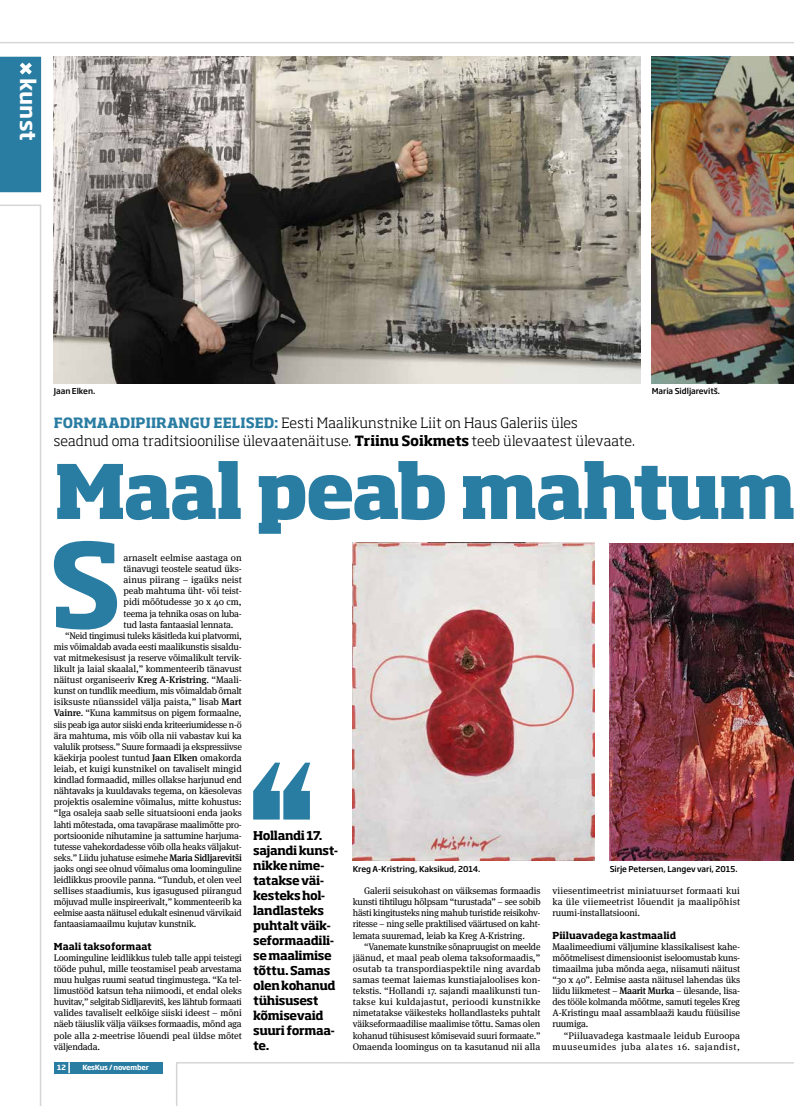
<style>
.page{position:relative;width:794px;height:1106px;background:#fff}
.page>*{position:absolute;margin:0;border:0;box-sizing:border-box;transform-origin:0 0}
.t1{font:700 114.1px "Soho Pro";color:#2a7da2}
.t2{font:800 74.1px "Soho Pro";letter-spacing:-.045em;color:#2a7da2}
.t3{font:700 21px "Soho Gothic Pro";letter-spacing:.005em;color:#fff}
.t4{font:300 14px/18px "Soho Pro";letter-spacing:.01em;color:#000}
.t5{font:700 12px/15px "Soho Pro";letter-spacing:-.035em;color:#000}
.t6{font:9.5px/11.1px "Meta Serif OT";letter-spacing:-.02em;color:#000;text-align:justify}
.t7{font:9.5px/11.1px "Meta Serif OT";letter-spacing:.01em;color:#000;text-align:right}
.t8{font:700 9.5px "Soho Pro";letter-spacing:-.005em;color:#000}
.t9{font:9.5px "Meta Serif OT";letter-spacing:.005em;color:#000}
.t10{font:9.5px "Meta Serif OT";color:#000}
.t11{font:500 8px "Soho Gothic Pro";letter-spacing:-.005em;color:#000}
.t12{font:700 7px "Soho Gothic Pro";letter-spacing:-.025em;color:#fff}
.s1{font-weight:700;color:#2a7da2}
.s2{font-weight:700}
.s3{font-weight:500}
</style>
<div class="page">
<div style="left:0;top:57px;width:41px;height:135px;background:#2a7da2"></div>
<svg style="left:0;top:204px;width:42px;height:902px"></svg>
<svg style="left:20px;top:63px;width:12px;height:12px"></svg>
<div style="left:54px;top:1062px;width:109px;height:11px;background:#2a7da2"></div>
<svg style="left:68px;top:1062px;width:2px;height:11px"></svg>
<svg style="left:176px;top:1062px;width:618px;height:44px"></svg>
<hr style="left:0;top:42px;width:794px;height:1px;background:#d6d6d6">
<img style="left:54px;top:56px;width:586px;height:327px">
<img style="left:652px;top:56px;width:142px;height:327px">
<img style="left:353px;top:543px;width:241px;height:317px">
<img style="left:609px;top:543px;width:185px;height:317px">
<svg style="left:253px;top:762px;width:57px;height:57px"></svg>
<h3 class="t3" style="left:45px;top:78px;width:64px;rotate:90deg">kunst</h3>
<p class="t11" style="left:54px;top:385px;width:43px">Jaan Elken.</p>
<p class="t11" style="left:652px;top:385px;width:70px">Maria Sidljarevitš.</p>
<h3 class="t4" style="left:54px;top:412px;width:582px"><span class="s1">FORMAADIPIIRANGU EELISED:</span> Eesti Maalikunstnike Liit on Haus Galeriis üles seadnud oma traditsioonilise ülevaatenäituse. <span class="s2">Triinu Soikmets</span> teeb ülevaatest ülevaate.</h3>
<h2 class="t2" style="left:54px;top:437px;width:744px">Maal peab mahtum</h2>
<h1 class="t1" style="left:48px;top:503px;width:75px">S</h1>
<p class="t9" style="left:124px;top:552px;width:120px">arnaselt eelmise aastaga on</p>
<p class="t6" style="left:124px;top:563px;width:120px">tänavugi teostele seatud üks-</p>
<p class="t10" style="left:124px;top:574px;width:120px">ainus piirang – igaüks neist</p>
<p class="t6" style="left:124px;top:585px;width:120px">peab mahtuma üht- või teist-</p>
<p class="t6" style="left:124px;top:597px;width:120px">pidi mõõtudesse 30 x 40 cm,</p>
<p class="t6" style="left:124px;top:608px;width:120px">teema ja tehnika osas on luba-</p>
<p class="t6" style="left:124px;top:619px;width:111px">tud lasta fantaasial lennata.</p>
<p class="t6" style="left:65px;top:630px;width:178px">“Neid tingimusi tuleks käsitleda kui platvormi,</p>
<p class="t6" style="left:54px;top:641px;width:189px">mis võimaldab avada eesti maalikunstis sisaldu-</p>
<p class="t6" style="left:54px;top:652px;width:189px">vat mitmekesisust ja reserve võimalikult tervik-</p>
<p class="t6" style="left:54px;top:663px;width:189px">likult ja laial skaalal,” kommenteerib tänavust</p>
<p class="t6" style="left:54px;top:674px;width:189px">näitust organiseeriv <span class="s3">Kreg A-Kristring</span>. “Maali-</p>
<p class="t6" style="left:54px;top:685px;width:189px">kunst on tundlik meedium, mis võimaldab õrnalt</p>
<p class="t6" style="left:54px;top:696px;width:189px">isiksuste nüanssidel välja paista,” lisab <span class="s3">Mart</span></p>
<p class="t6" style="left:54px;top:708px;width:189px"><span class="s3">Vainre</span>. “Kuna kammitsus on pigem formaalne,</p>
<p class="t6" style="left:54px;top:719px;width:189px">siis peab iga autor siiski enda kriteeriumidesse n-ö</p>
<p class="t6" style="left:54px;top:730px;width:189px">ära mahtuma, mis võib olla nii vabastav kui ka</p>
<p class="t6" style="left:54px;top:741px;width:189px">valulik protsess.” Suure formaadi ja ekspressiivse</p>
<p class="t6" style="left:54px;top:752px;width:189px">käekirja poolest tuntud <span class="s3">Jaan Elken</span> omakorda</p>
<p class="t6" style="left:54px;top:763px;width:189px">leiab, et kuigi kunstnikel on tavaliselt mingid</p>
<p class="t6" style="left:54px;top:774px;width:189px">kindlad formaadid, milles ollakse harjunud end</p>
<p class="t6" style="left:54px;top:785px;width:189px">nähtavaks ja kuuldavaks tegema, on käesolevas</p>
<p class="t6" style="left:54px;top:796px;width:189px">projektis osalemine võimalus, mitte kohustus:</p>
<p class="t6" style="left:54px;top:807px;width:189px">“Iga osaleja saab selle situatsiooni enda jaoks</p>
<p class="t6" style="left:54px;top:819px;width:189px">lahti mõtestada, oma tavapärase maalimõtte pro-</p>
<p class="t6" style="left:54px;top:830px;width:189px">portsioonide nihutamine ja sattumine harjuma-</p>
<p class="t6" style="left:54px;top:841px;width:189px">tutesse vahekordadesse võib olla heaks väljakut-</p>
<p class="t6" style="left:54px;top:852px;width:189px">seks.” Liidu juhatuse esimehe <span class="s3">Maria Sidljarevitši</span></p>
<p class="t6" style="left:54px;top:863px;width:189px">jaoks ongi see olnud võimalus oma loominguline</p>
<p class="t6" style="left:54px;top:874px;width:189px">leidlikkus proovile panna. “Tundub, et olen veel</p>
<p class="t6" style="left:54px;top:885px;width:189px">sellises staadiumis, kus igasugused piirangud</p>
<p class="t6" style="left:54px;top:896px;width:189px">mõjuvad mulle inspireerivalt,” kommenteerib ka</p>
<p class="t6" style="left:54px;top:907px;width:189px">eelmise aasta näitusel edukalt esinenud värvikaid</p>
<p class="t6" style="left:54px;top:918px;width:144px">fantaasiamaailmu kujutav kunstnik.</p>
<p class="t8" style="left:54px;top:939px;width:100px">Maali taksoformaat</p>
<p class="t6" style="left:54px;top:952px;width:189px">Loominguline leidlikkus tuleb talle appi teistegi tööde puhul, mille teostamisel peab arvestama muu hulgas ruumi seatud tingimustega. “Ka tel&shy;limustööd katsun teha niimoodi, et endal oleks huvitav,” selgitab Sidljarevitš, kes lähtub formaati valides tavaliselt eelkõige siiski ideest – mõni näeb täiuslik välja väikses formaadis, mõnd aga pole alla 2-meetrise lõuendi peal üldse mõtet väljendada.</p>
<p class="t12" style="left:57px;top:1061px;width:10px">12</p>
<p class="t12" style="left:82px;top:1061px;width:68px">KesKus / november</p>
<p class="t5" style="left:253px;top:827px;width:87px">Hollandi 17. sajandi kunst&shy;nikke nime&shy;tatakse väi&shy;kesteks hol&shy;landlasteks puhtalt väik&shy;seformaadili&shy;se maalimise tõttu. Samas olen kohanud tühisusest kõmisevaid suuri formaa&shy;te.</p>
<p class="t11" style="left:353px;top:862px;width:129px">Kreg A-Kristring, Kaksikud, 2014.</p>
<p class="t11" style="left:609px;top:862px;width:129px">Sirje Petersen, Langev vari, 2015.</p>
<p class="t6" style="left:353px;top:885px;width:189px;text-indent:11px">Galerii seisukohast on väiksemas formaadis kunsti tihtilugu hõlpsam “turustada” – see sobib hästi kingitusteks ning mahub turistide reisikohv&shy;ritesse – ning selle praktilised väärtused on kaht&shy;lemata suuremad, leiab ka Kreg A-Kristring.</p>
<p class="t6" style="left:353px;top:941px;width:189px;text-indent:11px">“Vanemate kunstnike sõnapruugist on meelde jäänud, et maal peab olema taksoformaadis,” osutab ta transpordiaspektile ning avardab samas teemat laiemas kunstiajaloolises kon&shy;tekstis. “Hollandi 17. sajandi maalikunsti tun&shy;takse kui kuldajastut, perioodi kunstnikke nimetatakse väikesteks hollandlasteks puhtalt väikseformaadilise maalimise tõttu. Samas olen kohanud tühisusest kõmisevaid suuri formaate.” Omaenda loomingus on ta kasutanud nii alla</p>
<p class="t6" style="left:552px;top:885px;width:189px">viiesentimeetrist miniatuurset formaati kui ka üle viiemeetrist lõuendit ja maalipõhist ruumi-installatsiooni.</p>
<p class="t8" style="left:552px;top:928px;width:125px">Piiluavadega kastmaalid</p>
<p class="t6" style="left:552px;top:941px;width:189px">Maalimeediumi väljumine klassikalisest kahe&shy;mõõtmelisest dimensioonist iseloomustab kuns&shy;timaailma juba mõnda aega, niisamuti näitust “30 x 40”. Eelmise aasta näitusel lahendas üks liidu liikmetest – <span class="s3">Maarit Murka</span> – ülesande, lisa&shy;des tööle kolmanda mõõtme, samuti tegeles Kreg A-Kristingu maal assamblaaži kaudu füüsilise ruumiga.</p>
<p class="t7" style="left:552px;top:1029px;width:189px">“Piiluavadega kastmaale leidub Euroopa muuseumides juba alates 16. sajandist,</p>
</div>
